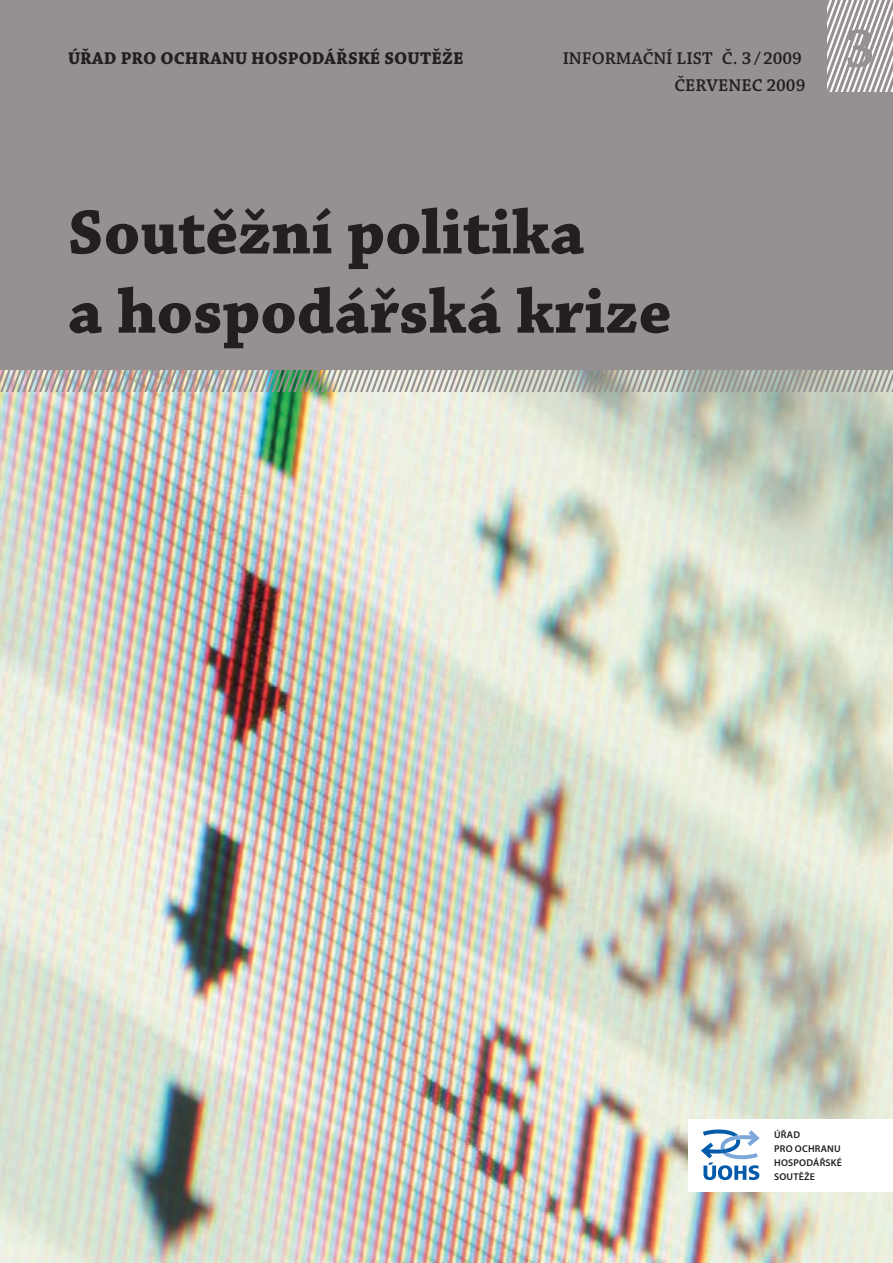
<style>
.page{position:relative;width:893px;height:1263px;background:#fff}
.page>*{position:absolute;margin:0;border:0;box-sizing:border-box;transform-origin:0 0}
.t1{font:700 66px/79.2px "Chaparral Pro";color:#231f20}
.t2{font:600 57px "Chaparral Pro";color:#969190}
.t3{font:600 18px "Chaparral Pro";color:#231f20}
.t4{font:700 18px "Chaparral Pro";color:#231f20}
.t5{font:600 9.9px/14px "Myriad Pro";letter-spacing:.02em;color:#231f20}
</style>
<div class="page">
<img style="left:0;top:391px;width:893px;height:872px">
<div style="left:0;top:0;width:893px;height:370px;background:#969190"></div>
<svg style="left:827px;top:0;width:66px;height:91px"></svg>
<img style="left:0;top:370px;width:893px;height:21px">
<div style="left:689px;top:1120px;width:204px;height:72px;background:#fff"></div>
<svg style="left:701px;top:1130px;width:59px;height:50px"></svg>
<p class="t4" style="left:68px;top:48px;width:397px">ÚŘAD PRO OCHRANU HOSPODÁŘSKÉ SOUTĚŽE</p>
<p class="t3" style="left:563px;top:48px;width:241px">INFORMAČNÍ LIST Č. 3/2009</p>
<p class="t3" style="left:674px;top:75px;width:133px">ČERVENEC 2009</p>
<h2 class="t2" style="left:845px;top:16px;width:32px">3</h2>
<h1 class="t1" style="left:68px;top:195px;width:605px">Soutěžní politika<br>a hospodářská krize</h1>
<p class="t5" style="left:774px;top:1127px;width:69px">ÚŘAD<br>PRO OCHRANU<br>HOSPODÁŘSKÉ<br>SOUTĚŽE</p>
</div>
